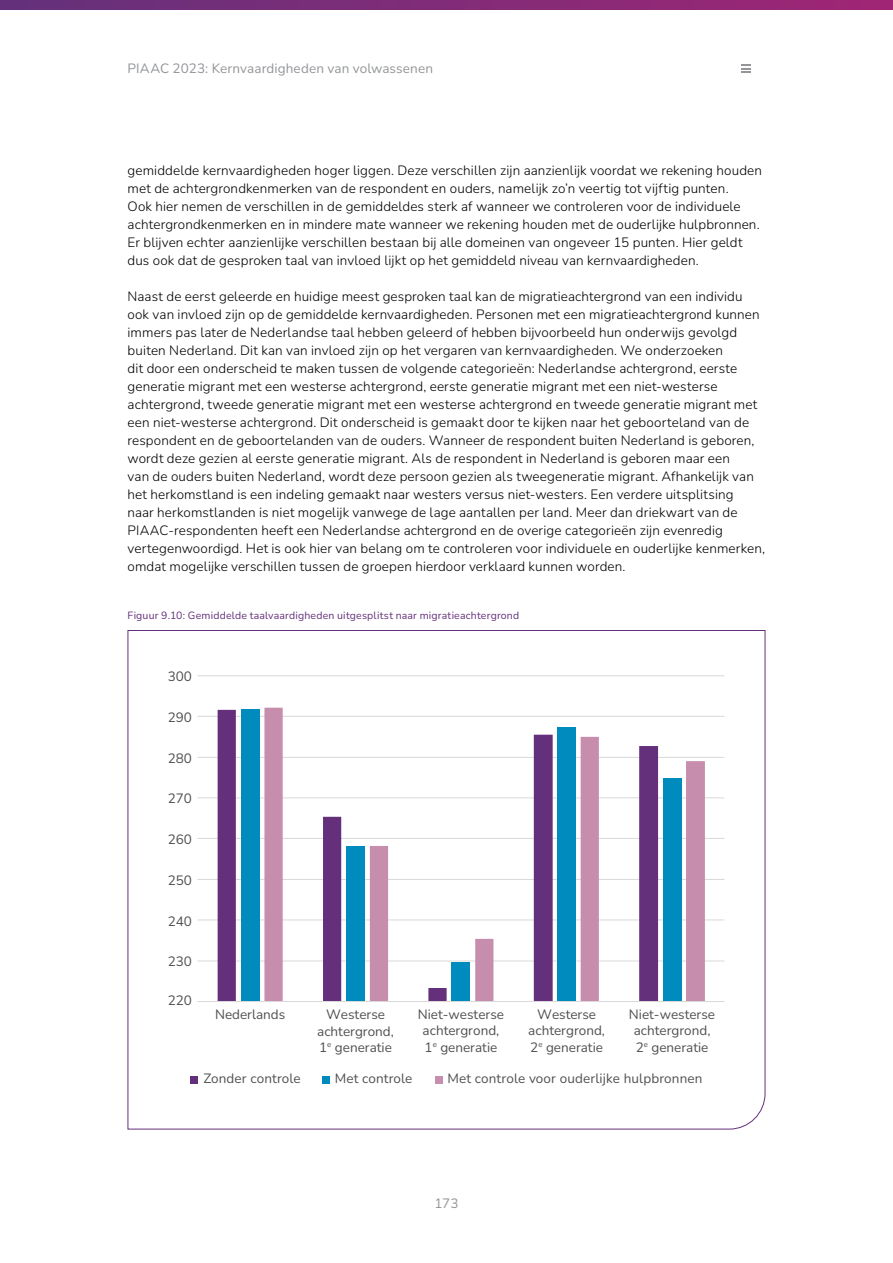
<style>
.page{position:relative;width:893px;height:1263px;background:#fff}
.page>*{position:absolute;margin:0;border:0;box-sizing:border-box;transform-origin:0 0}
.t1{font:300 13.5px/18px "Nunito";letter-spacing:.01em;color:#000}
.t2{font:13.5px/16.2px "Nunito";color:#505050;text-align:center}
.t3{font:13.5px "Nunito";letter-spacing:.01em;color:#939598}
.t4{font:10.5px "Nunito";letter-spacing:.02em;color:#64307b}
</style>
<div class="page">
<svg style="left:0;top:0;width:893px;height:9px;background:#812b77"></svg>
<svg style="left:742px;top:64px;width:9px;height:9px"></svg>
<svg style="left:127px;top:630px;width:639px;height:500px"></svg>
<p class="t3" style="left:128px;top:59px;width:307px">PIAAC 2023: Kernvaardigheden van volwassenen</p>
<p class="t1" style="left:128px;top:161px;width:636px">gemiddelde kernvaardigheden hoger liggen. Deze verschillen zijn aanzienlijk voordat we rekening houden met de achtergrondkenmerken van de respondent en ouders, namelijk zo’n veertig tot vijftig punten.<br>Ook hier nemen de verschillen in de gemiddeldes sterk af wanneer we controleren voor de individuele achtergrondkenmerken en in mindere mate wanneer we rekening houden met de ouderlijke hulpbronnen.<br>Er blijven echter aanzienlijke verschillen bestaan bij alle domeinen van ongeveer 15 punten. Hier geldt dus ook dat de gesproken taal van invloed lijkt op het gemiddeld niveau van kernvaardigheden.</p>
<p class="t1" style="left:128px;top:287px;width:639px">Naast de eerst geleerde en huidige meest gesproken taal kan de migratieachtergrond van een individu ook van invloed zijn op de gemiddelde kernvaardigheden. Personen met een migratieachtergrond kunnen immers pas later de Nederlandse taal hebben geleerd of hebben bijvoorbeeld hun onderwijs gevolgd buiten Nederland. Dit kan van invloed zijn op het vergaren van kernvaardigheden. We onderzoeken<br>dit door een onderscheid te maken tussen de volgende categorieën: Nederlandse achtergrond, eerste generatie migrant met een westerse achtergrond, eerste generatie migrant met een niet-westerse achtergrond, tweede generatie migrant met een westerse achtergrond en tweede generatie migrant met een niet-westerse achtergrond. Dit onderscheid is gemaakt door te kijken naar het geboorteland van de respondent en de geboortelanden van de ouders. Wanneer de respondent buiten Nederland is geboren, wordt deze gezien al eerste generatie migrant. Als de respondent in Nederland is geboren maar een<br>van de ouders buiten Nederland, wordt deze persoon gezien als tweegeneratie migrant. Afhankelijk van het herkomstland is een indeling gemaakt naar westers versus niet-westers. Een verdere uitsplitsing<br>naar herkomstlanden is niet mogelijk vanwege de lage aantallen per land. Meer dan driekwart van de PIAAC-respondenten heeft een Nederlandse achtergrond en de overige categorieën zijn evenredig vertegenwoordigd. Het is ook hier van belang om te controleren voor individuele en ouderlijke kenmerken, omdat mogelijke verschillen tussen de groepen hierdoor verklaard kunnen worden.</p>
<p class="t4" style="left:128px;top:608px;width:393px">Figuur 9.10: Gemiddelde taalvaardigheden uitgesplitst naar migratieachtergrond</p>
<p class="t2" style="left:168px;top:668px;width:26px">300</p>
<p class="t2" style="left:168px;top:709px;width:26px">290</p>
<p class="t2" style="left:168px;top:749px;width:26px">280</p>
<p class="t2" style="left:168px;top:790px;width:26px">270</p>
<p class="t2" style="left:168px;top:831px;width:26px">260</p>
<p class="t2" style="left:168px;top:871px;width:26px">250</p>
<p class="t2" style="left:168px;top:912px;width:26px">240</p>
<p class="t2" style="left:168px;top:953px;width:26px">230</p>
<p class="t2" style="left:168px;top:992px;width:26px">220</p>
<p class="t2" style="left:215px;top:1006px;width:72px">Nederlands</p>
<p class="t2" style="left:317px;top:1006px;width:78px">Westerse achtergrond,<br>1<sup>e</sup> generatie</p>
<p class="t2" style="left:418px;top:1006px;width:88px">Niet-westerse achtergrond,<br>1<sup>e</sup> generatie</p>
<p class="t2" style="left:528px;top:1006px;width:78px">Westerse achtergrond,<br>2<sup>e</sup> generatie</p>
<p class="t2" style="left:629px;top:1006px;width:88px">Niet-westerse achtergrond,<br>2<sup>e</sup> generatie</p>
<p class="t2" style="left:203px;top:1070px;width:99px">Zonder controle</p>
<p class="t2" style="left:335px;top:1070px;width:79px">Met controle</p>
<p class="t2" style="left:448px;top:1070px;width:256px">Met controle voor ouderlijke hulpbronnen</p>
<p class="t3" style="left:434px;top:1193px;width:26px">173</p>
</div>
